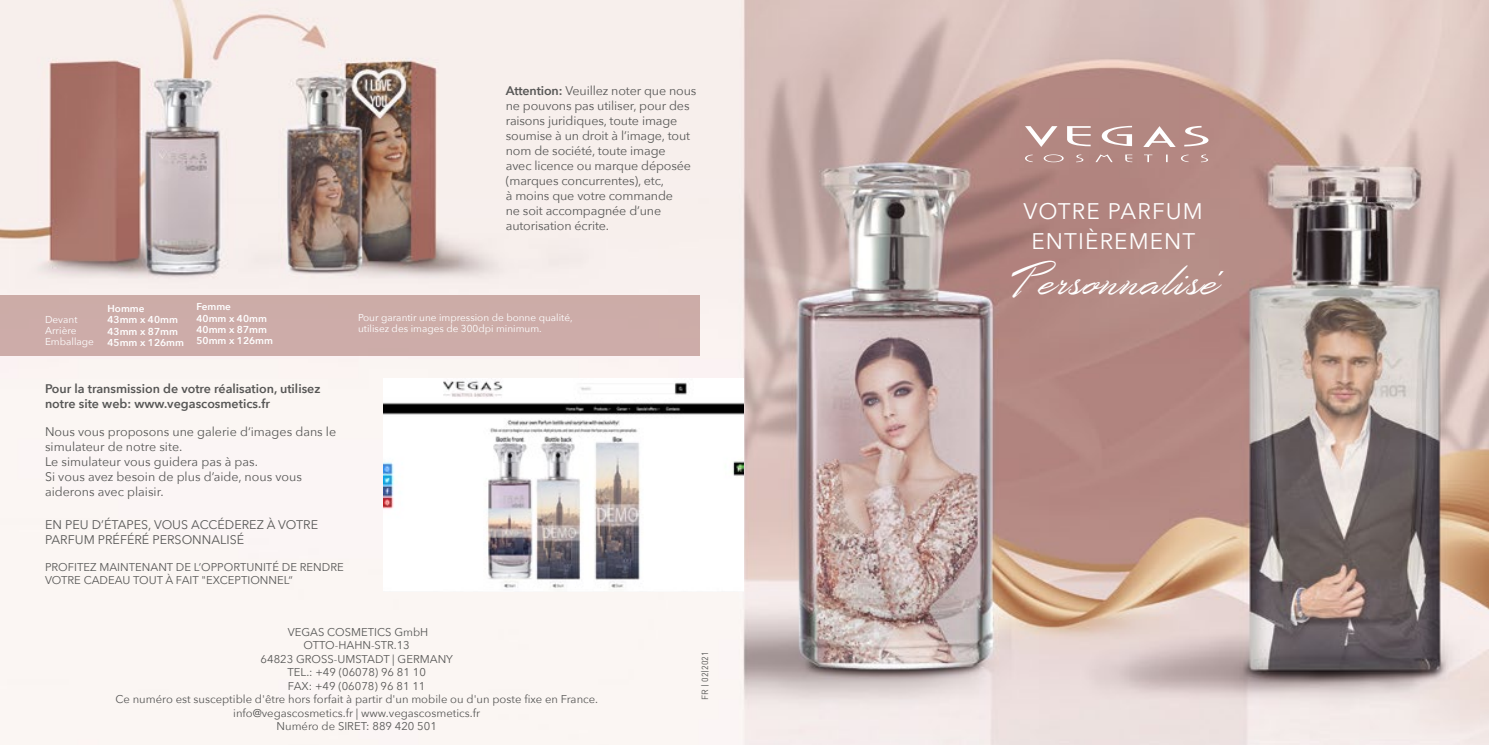
<style>
.page{position:relative;width:1489px;height:745px;background:#fff}
.page>*{position:absolute;margin:0;border:0;box-sizing:border-box;transform-origin:0 0}
.t1{font:45px "Desert Queen Personal Use";letter-spacing:.05em;color:#fff}
.t2{font:22.5px/30px "Avenir Next";letter-spacing:.05em;color:#fff;text-align:center}
.t3{font:12.5px/15px "Avenir Next";letter-spacing:-.01em;color:#575756}
.t4{font:600 12.5px/15px "Avenir Next";color:#575756}
.t5{font:11.25px/13.5px "Avenir Next";color:#575756}
.t6{font:10px/11.2px "Avenir Next";color:#fff}
.t7{font:600 10px/11.2px "Avenir Next";color:#fff}
.t8{font:8.75px "DIN";color:#575756}
.s1{font-weight:600}
</style>
<div class="page">
<img style="left:0;top:0;width:1488px;height:744px">
<img style="left:384px;top:378px;width:359px;height:213px">
<svg style="left:1024px;top:154px;width:183px;height:8px"></svg>
<svg style="left:1184px;top:126px;width:24px;height:20px"></svg>
<svg style="left:1101px;top:126px;width:30px;height:20px"></svg>
<svg style="left:1067px;top:126px;width:23px;height:20px"></svg>
<svg style="left:1024px;top:126px;width:33px;height:21px"></svg>
<svg style="left:1143px;top:126px;width:32px;height:21px"></svg>
<div style="left:0;top:295px;width:699px;height:61px;background:#cdaca9"></div>
<svg style="left:1217px;top:271px;width:6px;height:4px"></svg>
<p class="t3" style="left:506px;top:82px;width:192px"><span class="s1">Attention:</span> Veuillez noter que nous ne pouvons pas utiliser, pour des raisons juridiques, toute image soumise à un droit à l’image, tout nom de société, toute image<br>avec licence ou marque déposée (marques concurrentes), etc,<br>à moins que votre commande<br>ne soit accompagnée d’une autorisation écrite.</p>
<p class="t6" style="left:45px;top:313px;width:50px">Devant<br>Arrière<br>Emballage</p>
<p class="t7" style="left:107px;top:302px;width:78px">Homme<br>43mm x 40mm<br>43mm x 87mm<br>45mm x 126mm</p>
<p class="t7" style="left:196px;top:301px;width:78px">Femme<br>40mm x 40mm<br>40mm x 87mm<br>50mm x 126mm</p>
<p class="t6" style="left:358px;top:311px;width:216px">Pour garantir une impression de bonne qualité, utilisez des images de 300dpi minimum.</p>
<p class="t4" style="left:45px;top:381px;width:277px">Pour la transmission de votre réalisation, utilisez notre site web: www.vegascosmetics.fr</p>
<p class="t3" style="left:45px;top:423px;width:293px">Nous vous proposons une galerie d‘images dans le simulateur de notre site.<br>Le simulateur vous guidera pas à pas.<br>Si vous avez besoin de plus d’aide, nous vous aiderons avec plaisir.</p>
<p class="t3" style="left:45px;top:516px;width:274px">EN PEU D’ÉTAPES, VOUS ACCÉDEREZ À VOTRE<br>PARFUM PRÉFÉRÉ PERSONNALISÉ</p>
<p class="t5" style="left:45px;top:559px;width:300px">PROFITEZ MAINTENANT DE L’OPPORTUNITÉ DE RENDRE<br>VOTRE CADEAU TOUT À FAIT "EXCEPTIONNEL“</p>
<p class="t5" style="left:115px;top:624px;width:484px;text-align:center">VEGAS COSMETICS GmbH<br>OTTO-HAHN-STR.13<br>64823 GROSS-UMSTADT | GERMANY<br>TEL.: +49 (06078) 96 81 10<br>FAX: +49 (06078) 96 81 11<br>Ce numéro est susceptible d'être hors forfait à partir d'un mobile ou d'un poste fixe en France. info@vegascosmetics.fr | www.vegascosmetics.fr<br>Numéro de SIRET: 889 420 501</p>
<p class="t8" style="left:699px;top:699px;width:50px;rotate:-90deg">FR | 02|2021</p>
<h2 class="t2" style="left:1023px;top:195px;width:181px">VOTRE PARFUM<br>ENTIÈREMENT</h2>
<h1 class="t1" style="left:1012px;top:257px;width:203px">Personnalise</h1>
</div>
